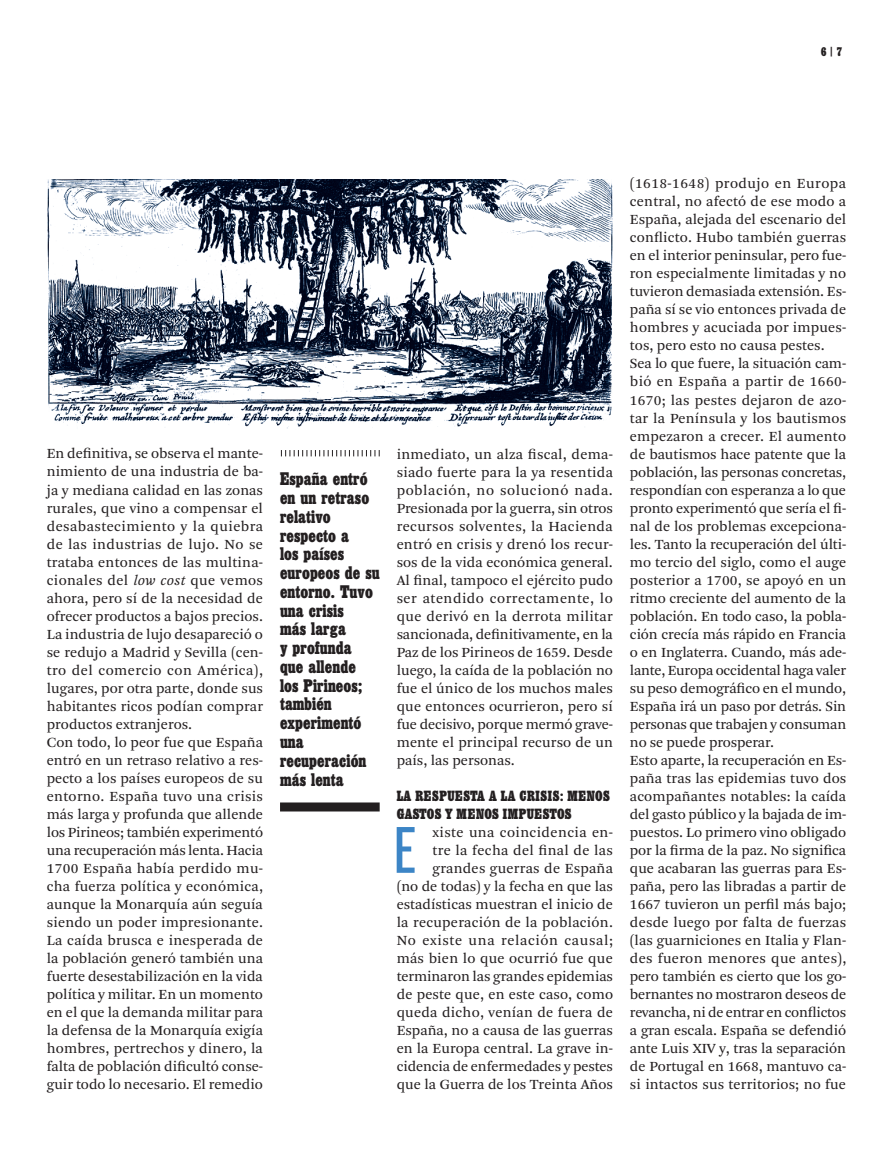
<style>
.page{position:relative;width:893px;height:1149px;background:#fff}
.page>*{position:absolute;margin:0;border:0;box-sizing:border-box;transform-origin:0 0}
.t1{font:68.7px "Knockout HTF28 Junior Featherwt";color:#3c85c6}
.t2{font:700 condensed 18px/18.8px "Egyptienne BQ";letter-spacing:.005em;color:#231f20}
.t3{font:14.7px/18px "Arnhem Pro Blond";color:#231f20}
.t4{font:700 condensed 14.7px/18px "Egyptienne BQ";letter-spacing:.015em;color:#231f20}
.t5{font:700 condensed 12.75px "Egyptienne BQ";color:#231f20}
.s1{font-family:"Akzidenz Grotesk BQ";font-weight:500;font-stretch:normal;font-size:10.5px}
.s2{font-style:italic}
</style>
<div class="page">
<div style="left:280px;top:802px;width:100px;height:9px;background:#231f20"></div>
<svg style="left:281px;top:450px;width:99px;height:6px"></svg>
<img style="left:47px;top:180px;width:566px;height:249px">
<p class="t5" style="left:821px;top:47px;width:23px">6 <span class="s1">|</span> 7</p>
<p class="t3" style="left:47px;top:446px;width:218px">En definitiva, se observa el mante&shy;nimiento de una industria de ba&shy;ja y mediana calidad en las zonas rurales, que vino a compensar el desabastecimiento y la quiebra de las industrias de lujo. No se trataba entonces de las multina&shy;cionales del <span class="s2">low cost</span> que vemos ahora, pero sí de la necesidad de ofrecer productos a bajos precios.<br>La industria de lujo desapareció o se redujo a Madrid y Sevilla (cen&shy;tro del comercio con América), lugares, por otra parte, donde sus habitantes ricos podían comprar productos extranjeros.<br>Con todo, lo peor fue que España entró en un retraso relativo a res&shy;pecto a los países europeos de su entorno. España tuvo una crisis más larga y profunda que allende los Pirineos; también experimentó una recuperación más lenta. Hacia<br>1700 España había perdido mu&shy;cha fuerza política y económica, aunque la Monarquía aún seguía siendo un poder impresionante.<br>La caída brusca e inesperada de la población generó también una fuerte desestabilización en la vida política y militar. En un momento en el que la demanda militar para la defensa de la Monarquía exigía hombres, pertrechos y dinero, la falta de población dificultó conse&shy;guir todo lo necesario. El remedio</p>
<p class="t3" style="left:397px;top:446px;width:218px;text-align:justify">inmediato, un alza fiscal, dema&shy;siado fuerte para la ya resentida población, no solucionó nada.<br>Presionada por la guerra, sin otros recursos solventes, la Hacienda entró en crisis y drenó los recur&shy;sos de la vida económica general.<br>Al final, tampoco el ejército pudo ser atendido correctamente, lo que derivó en la derrota militar sancionada, definitivamente, en la Paz de los Pirineos de 1659. Desde luego, la caída de la población no fue el único de los muchos males que entonces ocurrieron, pero sí fue decisivo, porque mermó grave&shy;mente el principal recurso de un país, las personas.</p>
<p class="t2" style="left:280px;top:470px;width:101px">España entró en un retraso relativo respecto a<br>los países europeos de su entorno. Tuvo una crisis<br>más larga<br>y profunda<br>que allende<br>los Pirineos; también experimentó una recuperación más lenta</p>
<p class="t4" style="left:397px;top:787px;width:215px">LA RESPUESTA A LA CRISIS: MENOS<br>GASTOS Y MENOS IMPUESTOS</p>
<h1 class="t1" style="left:394px;top:827px;width:24px">E</h1>
<p class="t3" style="left:397px;top:824px;width:218px;text-align:right">xiste una coincidencia en-<br>tre la fecha del final de las grandes guerras de España<br>(no de todas) y la fecha en que las estadísticas muestran el inicio de la recuperación de la población.<br>No existe una relación causal; más bien lo que ocurrió fue que terminaron las grandes epidemias de peste que, en este caso, como queda dicho, venían de fuera de<br>España, no a causa de las guerras en la Europa central. La grave in&shy;cidencia de enfermedades y pestes que la Guerra de los Treinta Años</p>
<p class="t3" style="left:630px;top:176px;width:218px">(1618-1648) produjo en Europa central, no afectó de ese modo a<br>España, alejada del escenario del conflicto. Hubo también guerras en el interior peninsular, pero fue&shy;ron especialmente limitadas y no tuvieron demasiada extensión. Es&shy;paña sí se vio entonces privada de hombres y acuciada por impues&shy;tos, pero esto no causa pestes.<br>Sea lo que fuere, la situación cam&shy;bió en España a partir de 1660-<br>1670; las pestes dejaron de azo&shy;tar la Península y los bautismos empezaron a crecer. El aumento de bautismos hace patente que la población, las personas concretas, respondían con esperanza a lo que pronto experimentó que sería el fi&shy;nal de los problemas excepciona&shy;les. Tanto la recuperación del últi&shy;mo tercio del siglo, como el auge posterior a 1700, se apoyó en un ritmo creciente del aumento de la población. En todo caso, la pobla&shy;ción crecía más rápido en Francia o en Inglaterra. Cuando, más ade&shy;lante, Europa occidental haga valer su peso demográfico en el mundo,<br>España irá un paso por detrás. Sin personas que trabajen y consuman no se puede prosperar.<br>Esto aparte, la recuperación en Es&shy;paña tras las epidemias tuvo dos acompañantes notables: la caída del gasto público y la bajada de im&shy;puestos. Lo primero vino obligado por la firma de la paz. No significa que acabaran las guerras para Es&shy;paña, pero las libradas a partir de<br>1667 tuvieron un perfil más bajo; desde luego por falta de fuerzas (las guarniciones en Italia y Flan&shy;des fueron menores que antes), pero también es cierto que los go&shy;bernantes no mostraron deseos de revancha, ni de entrar en conflictos a gran escala. España se defendió ante Luis XIV y, tras la separación de Portugal en 1668, mantuvo ca&shy;si intactos sus territorios; no fue</p>
</div>
